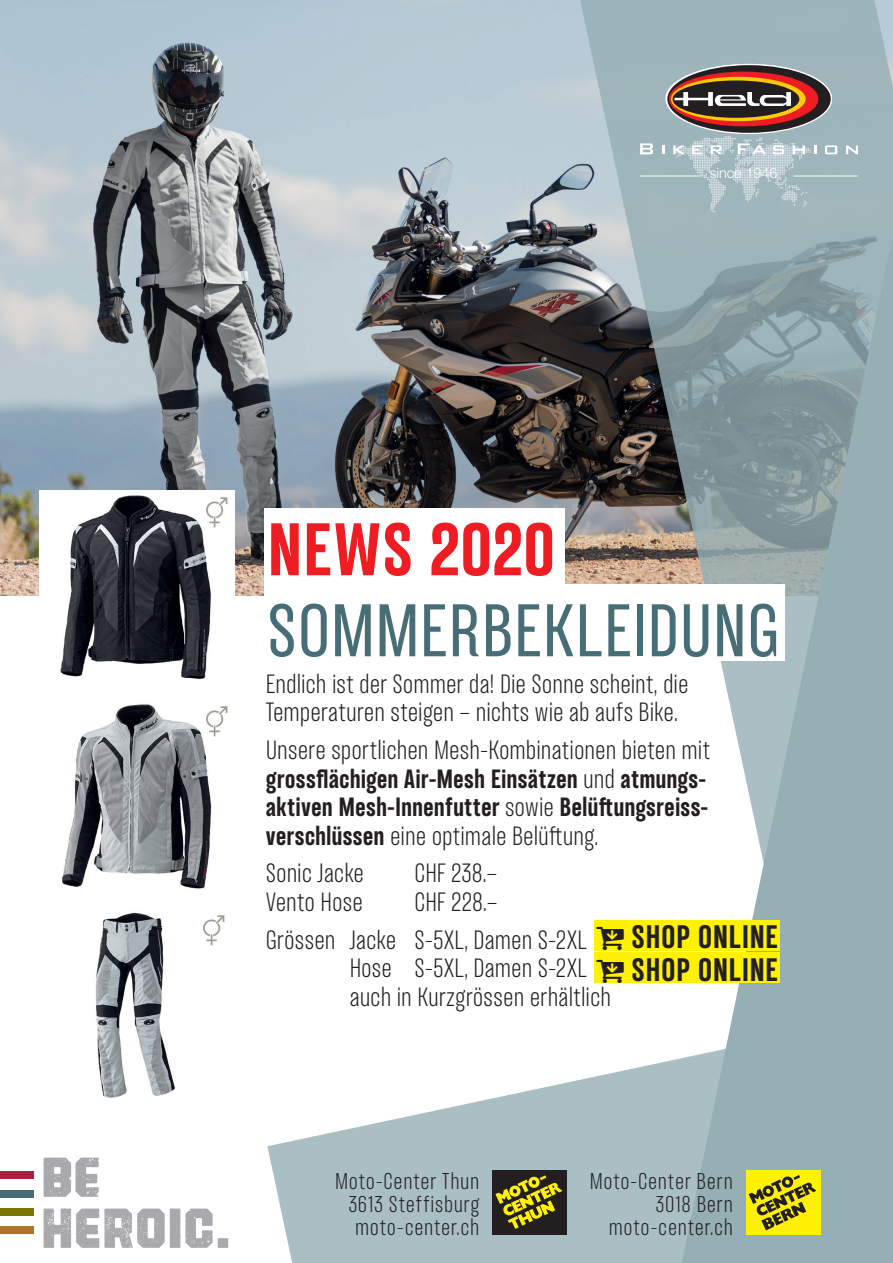
<style>
.page{position:relative;width:893px;height:1263px;background:#fff}
.page>*{position:absolute;margin:0;border:0;box-sizing:border-box;transform-origin:0 0}
.t1{font:67.5px "TT Backwards Sans";letter-spacing:.01em;color:#476e76}
.t2{font:700 67.5px "TT Backwards Sans";color:#ee1d23}
.t3{font:700 29.55px/32.4px "TT Backwards Sans";letter-spacing:.015em;color:#231f20}
.t4{font:300 24px/28.8px "TT Backwards Sans";color:#231f20}
.t5{font:700 24px/28.8px "TT Backwards Sans";letter-spacing:.005em;color:#231f20}
.t6{font:300 20.7px/22.8px "TT Backwards Sans";letter-spacing:.035em;color:#231f20;text-align:right}
.t7{font:300 14.25px "Helvetica Neue LT Pro";color:#fff}
.s1{font-weight:300}
</style>
<div class="page">
<img style="left:0;top:0;width:579px;height:596px">
<svg style="left:267px;top:1080px;width:312px;height:183px;fill:#aabfc3"></svg>
<svg style="left:579px;top:0;width:314px;height:1263px;fill:#9cafb5"></svg>
<div style="left:493px;top:1170px;width:74px;height:65px;background:#231f20"></div>
<svg style="left:495px;top:1175px;width:67px;height:54px"></svg>
<div style="left:746px;top:1170px;width:74px;height:65px;background:#fff101"></div>
<svg style="left:749px;top:1175px;width:67px;height:55px"></svg>
<svg style="left:44px;top:1157px;width:184px;height:91px"></svg>
<div style="left:0;top:1171px;width:33px;height:8px;background:#a62240"></div>
<div style="left:0;top:1190px;width:33px;height:7px;background:#476e76"></div>
<div style="left:0;top:1208px;width:33px;height:7px;background:#7a7600"></div>
<div style="left:0;top:1226px;width:33px;height:8px;background:#af7323"></div>
<svg style="left:640px;top:143px;width:13px;height:11px"></svg>
<svg style="left:662px;top:145px;width:2px;height:9px"></svg>
<svg style="left:673px;top:136px;width:143px;height:76px;background:#acc0c5"></svg>
<svg style="left:825px;top:145px;width:12px;height:9px"></svg>
<svg style="left:846px;top:145px;width:12px;height:9px"></svg>
<hr style="left:640px;top:176px;width:60px;height:1px;background:#fff">
<hr style="left:794px;top:176px;width:64px;height:1px;background:#fff">
<svg style="left:667px;top:65px;width:164px;height:68px;background:#35292a"></svg>
<div style="left:669px;top:72px;width:149px;height:54px;background:#ee1d23;border-radius:50%"></div>
<svg style="left:671px;top:77px;width:135px;height:44px"></svg>
<div style="left:672px;top:80px;width:127px;height:38px;background:#231f20;border-radius:50%"></div>
<svg style="left:673px;top:92px;width:118px;height:14px"></svg>
<img style="left:40px;top:490px;width:195px;height:189px">
<img style="left:61px;top:704px;width:167px;height:185px">
<img style="left:95px;top:912px;width:130px;height:186px">
<div style="left:264px;top:508px;width:301px;height:77px;background:#fff"></div>
<div style="left:264px;top:585px;width:520px;height:76px;background:#fff"></div>
<div style="left:595px;top:920px;width:185px;height:30px;background:#fff101"></div>
<div style="left:595px;top:952px;width:185px;height:31px;background:#fff101"></div>
<p class="t7" style="left:710px;top:165px;width:69px">since 1946</p>
<h1 class="t2" style="left:267px;top:506px;width:290px">NEWS 2020</h1>
<h1 class="t1" style="left:267px;top:587px;width:514px">SOMMERBEKLEIDUNG</h1>
<p class="t4" style="left:266px;top:670px;width:424px">Endlich ist der Sommer da! Die Sonne scheint, die<br>Temperaturen steigen – nichts wie ab aufs Bike.</p>
<p class="t5" style="left:266px;top:736px;width:446px"><span class="s1">Unsere sportlichen Mesh-Kombinationen bieten mit </span>grossflächigen Air-Mesh Einsätzen <span class="s1">und</span> atmungs&shy;aktiven Mesh-Innenfutter <span class="s1">sowie</span> Belüftungsreiss&shy;verschlüssen <span class="s1">eine optimale Belüftung.</span></p>
<p class="t4" style="left:266px;top:859px;width:100px">Sonic Jacke</p>
<p class="t4" style="left:415px;top:859px;width:84px">CHF 238.–</p>
<p class="t4" style="left:266px;top:888px;width:99px">Vento Hose</p>
<p class="t4" style="left:266px;top:884px;width:323px;line-height:37.3px;text-indent:149px">CHF 228.–<br>Grössen Jacke S-5XL, Damen S-2XL</p>
<p class="t4" style="left:350px;top:954px;width:263px">Hose S-5XL, Damen S-2XL auch in Kurzgrössen erhältlich</p>
<p class="t3" style="left:631px;top:921px;width:148px">SHOP ONLINE<br>SHOP ONLINE</p>
<p class="t6" style="left:335px;top:1170px;width:146px">Moto-Center Thun<br>3613 Steffisburg moto-center.ch</p>
<p class="t6" style="left:590px;top:1170px;width:145px">Moto-Center Bern<br>3018 Bern moto-center.ch</p>
</div>
